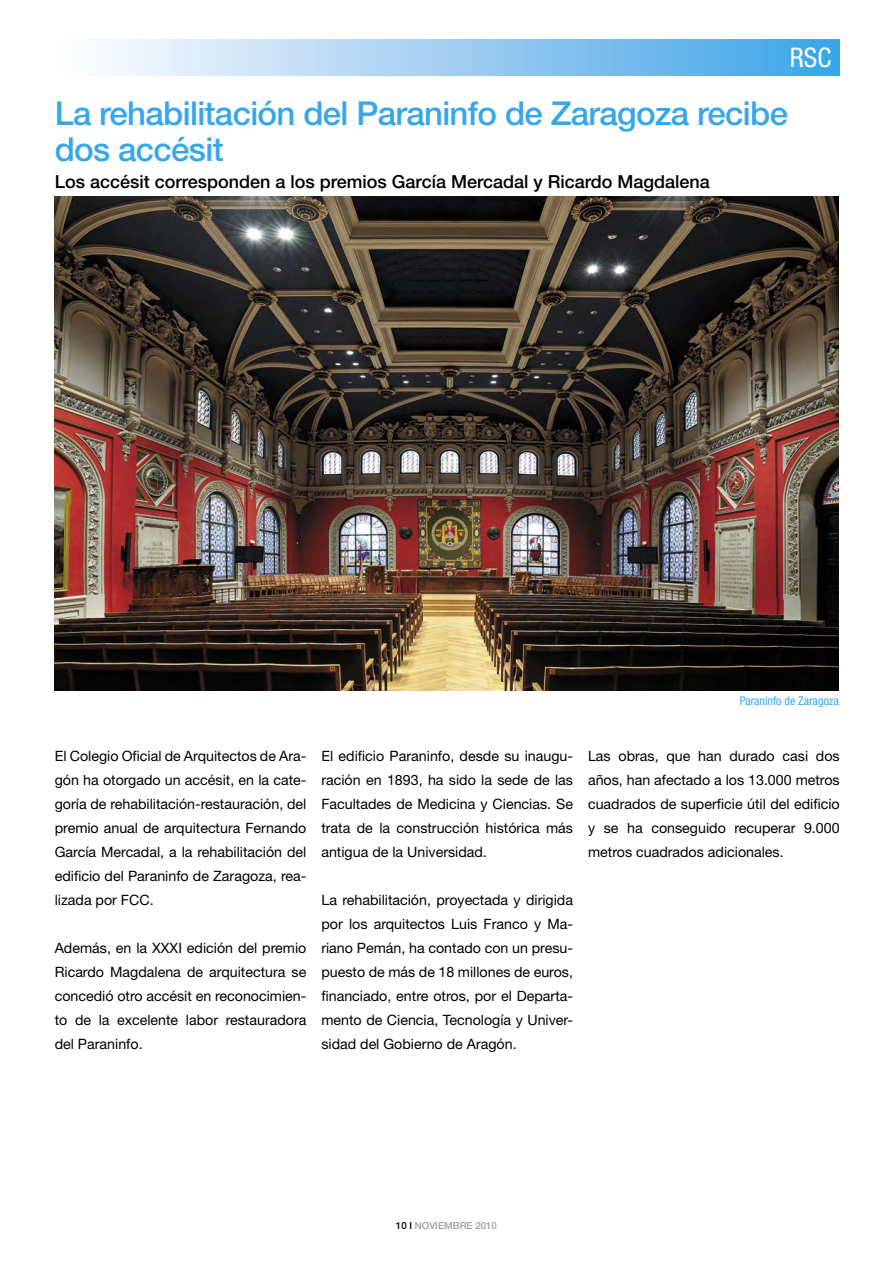
<style>
.page{position:relative;width:893px;height:1263px;background:#fff}
.page>*{position:absolute;margin:0;border:0;box-sizing:border-box;transform-origin:0 0}
.t1{font:500 33px/36px "Helvetica Neue";letter-spacing:-.02em;color:#36a7e9}
.t2{font:condensed 27px "Helvetica Neue";color:#fff}
.t3{font:500 18px "Helvetica Neue";color:#000}
.t4{font:14.25px/24px "Helvetica Neue";color:#000;text-align:justify}
.t5{font:condensed 12px "Helvetica Neue";color:#36a7e9}
.t6{font:500 9.75px "Helvetica Neue";color:#9f9f9f}
.s1{color:#000}
</style>
<div class="page">
<div style="left:55px;top:40px;width:785px;height:36px;background:linear-gradient(to right,#fffdfe,#3ca2e7)"></div>
<img style="left:55px;top:196px;width:784px;height:494px">
<h2 class="t2" style="left:790px;top:41px;width:43px">RSC</h2>
<h1 class="t1" style="left:55px;top:95px;width:735px">La rehabilitación del Paraninfo de Zaragoza recibe dos accésit</h1>
<p class="t3" style="left:55px;top:171px;width:657px">Los accésit corresponden a los premios García Mercadal y Ricardo Magdalena</p>
<p class="t5" style="left:740px;top:693px;width:101px">Paraninfo de Zaragoza</p>
<p class="t4" style="left:55px;top:743px;width:253px">El Colegio Oficial de Arquitectos de Ara&shy;gón ha otorgado un accésit, en la cate&shy;goría de rehabilitación-restauración, del premio anual de arquitectura Fernando García Mercadal, a la rehabilitación del edificio del Paraninfo de Zaragoza, rea&shy;lizada por FCC.</p>
<p class="t4" style="left:55px;top:935px;width:253px">Además, en la XXXI edición del premio Ricardo Magdalena de arquitectura se concedió otro accésit en reconocimien&shy;to de la excelente labor restauradora del Paraninfo.</p>
<p class="t4" style="left:321px;top:743px;width:253px">El edificio Paraninfo, desde su inaugu&shy;ración en 1893, ha sido la sede de las Facultades de Medicina y Ciencias. Se trata de la construcción histórica más antigua de la Universidad.</p>
<p class="t4" style="left:321px;top:887px;width:253px">La rehabilitación, proyectada y dirigida por los arquitectos Luis Franco y Ma&shy;riano Pemán, ha contado con un presu&shy;puesto de más de 18 millones de euros, financiado, entre otros, por el Departa&shy;mento de Ciencia, Tecnología y Univer&shy;sidad del Gobierno de Aragón.</p>
<p class="t4" style="left:588px;top:743px;width:253px">Las obras, que han durado casi dos años, han afectado a los 13.000 metros cuadrados de superficie útil del edificio y se ha conseguido recuperar 9.000 metros cuadrados adicionales.</p>
<p class="t6" style="left:396px;top:1219px;width:103px"><span class="s1">10 I</span> NOVIEMBRE 2010</p>
</div>
